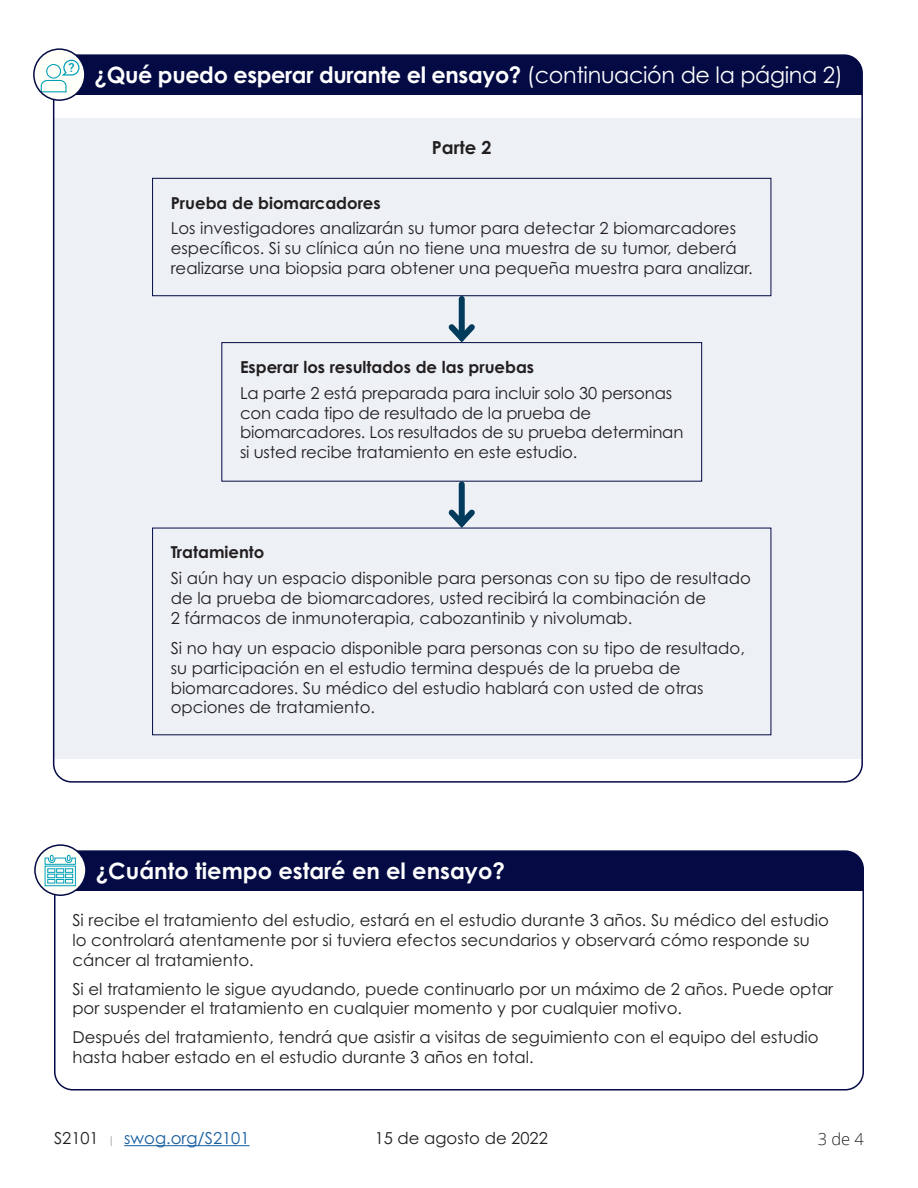
<style>
.page{position:relative;width:918px;height:1188px;background:#fff}
.page>*{position:absolute;margin:0;border:0;box-sizing:border-box;transform-origin:0 0}
.t1{font:46.95px "Minion Pro";color:#fff}
.t2{font:700 22.5px "Century Gothic Pro";letter-spacing:-.015em;color:#fff}
.t3{font:700 18px "Century Gothic Pro";color:#231f20}
.t4{font:16.5px/19.8px "Century Gothic Pro";color:#231f20}
.t5{font:700 16.5px "Century Gothic Pro";color:#231f20}
.t6{font:16.5px "Century Gothic Pro";color:#175d9e}
.t7{font:300 16.5px "Open Sans";color:#231f20}
.t8{font:500 12.45px "Roboto";color:#009fb8}
.t9{font:500 11.7px "Roboto";color:#009fb8}
.s1{font-weight:400}
.s2{color:#231f20}
.s3{font-size:10.5px;color:#97999c}
</style>
<div class="page">
<hr style="left:124px;top:1145px;width:126px;height:1px;background:#175d9e">
<div style="left:54px;top:118px;width:808px;height:641px;background:#edf1f6"></div>
<div style="left:54px;top:55px;width:808px;height:40px;background:#030a44"></div>
<svg style="left:34px;top:49px;width:51px;height:51px"></svg>
<div style="left:33px;top:48px;width:53px;height:53px;border:2px solid #030a44;border-radius:50%"></div>
<div style="left:222px;top:342px;width:480px;height:139px;border:1px solid #030a44"></div>
<div style="left:459px;top:299px;width:6px;height:39px;background:#003b5b"></div>
<svg style="left:443px;top:319px;width:37px;height:25px"></svg>
<div style="left:459px;top:484px;width:6px;height:39px;background:#003b5b"></div>
<svg style="left:443px;top:504px;width:37px;height:24px"></svg>
<div style="left:152px;top:178px;width:619px;height:118px;border:1px solid #030a44"></div>
<div style="left:55px;top:851px;width:808px;height:40px;background:#030a44"></div>
<div style="left:54px;top:850px;width:810px;height:241px;border:2px solid #030a44;border-radius:18px"></div>
<svg style="left:36px;top:845px;width:50px;height:50px"></svg>
<div style="left:34px;top:844px;width:53px;height:52px;border:2px solid #030a44;border-radius:50%"></div>
<p class="t8" style="left:69px;top:59px;width:8px">?</p>
<p class="t2" style="left:95px;top:61px;width:750px">¿Qué puedo esperar durante el ensayo? <span class="s1">(continuación de la página 2)</span></p>
<p class="t3" style="left:432px;top:136px;width:61px">Parte 2</p>
<p class="t5" style="left:171px;top:192px;width:211px">Prueba de biomarcadores</p>
<p class="t4" style="left:171px;top:218px;width:583px">Los investigadores analizarán su tumor para detectar 2 biomarcadores específicos. Si su clínica aún no tiene una muestra de su tumor, deberá realizarse una biopsia para obtener una pequeña muestra para analizar.</p>
<p class="t5" style="left:240px;top:357px;width:296px">Esperar los resultados de las pruebas</p>
<p class="t4" style="left:240px;top:383px;width:445px">La parte 2 está preparada para incluir solo 30 personas con cada tipo de resultado de la prueba de biomarcadores. Los resultados de su prueba determinan si usted recibe tratamiento en este estudio.</p>
<p class="t5" style="left:171px;top:542px;width:95px">Tratamiento</p>
<p class="t4" style="left:171px;top:568px;width:582px">Si aún hay un espacio disponible para personas con su tipo de resultado de la prueba de biomarcadores, usted recibirá la combinación de<br>2 fármacos de inmunoterapia, cabozantinib y nivolumab.</p>
<p class="t4" style="left:171px;top:638px;width:576px">Si no hay un espacio disponible para personas con su tipo de resultado, su participación en el estudio termina después de la prueba de biomarcadores. Su médico del estudio hablará con usted de otras opciones de tratamiento.</p>
<p class="t1" style="left:169px;top:838px;width:14px">i</p>
<p class="t9" style="left:245px;top:856px;width:7px">?</p>
<p class="t2" style="left:96px;top:857px;width:411px">¿Cuánto tiempo estaré en el ensayo?</p>
<p class="t4" style="left:72px;top:910px;width:758px">Si recibe el tratamiento del estudio, estará en el estudio durante 3 años. Su médico del estudio lo controlará atentamente por si tuviera efectos secundarios y observará cómo responde su cáncer al tratamiento.</p>
<p class="t4" style="left:72px;top:979px;width:762px">Si el tratamiento le sigue ayudando, puede continuarlo por un máximo de 2 años. Puede optar por suspender el tratamiento en cualquier momento y por cualquier motivo.</p>
<p class="t4" style="left:72px;top:1027px;width:748px">Después del tratamiento, tendrá que asistir a visitas de seguimiento con el equipo del estudio hasta haber estado en el estudio durante 3 años en total.</p>
<p class="t6" style="left:54px;top:1128px;width:197px"><span class="s2">S2101</span> <span class="s3">|</span> swog.org/S2101</p>
<p class="t4" style="left:375px;top:1128px;width:175px">15 de agosto de 2022</p>
<p class="t7" style="left:818px;top:1127px;width:48px">3 de 4</p>
</div>
